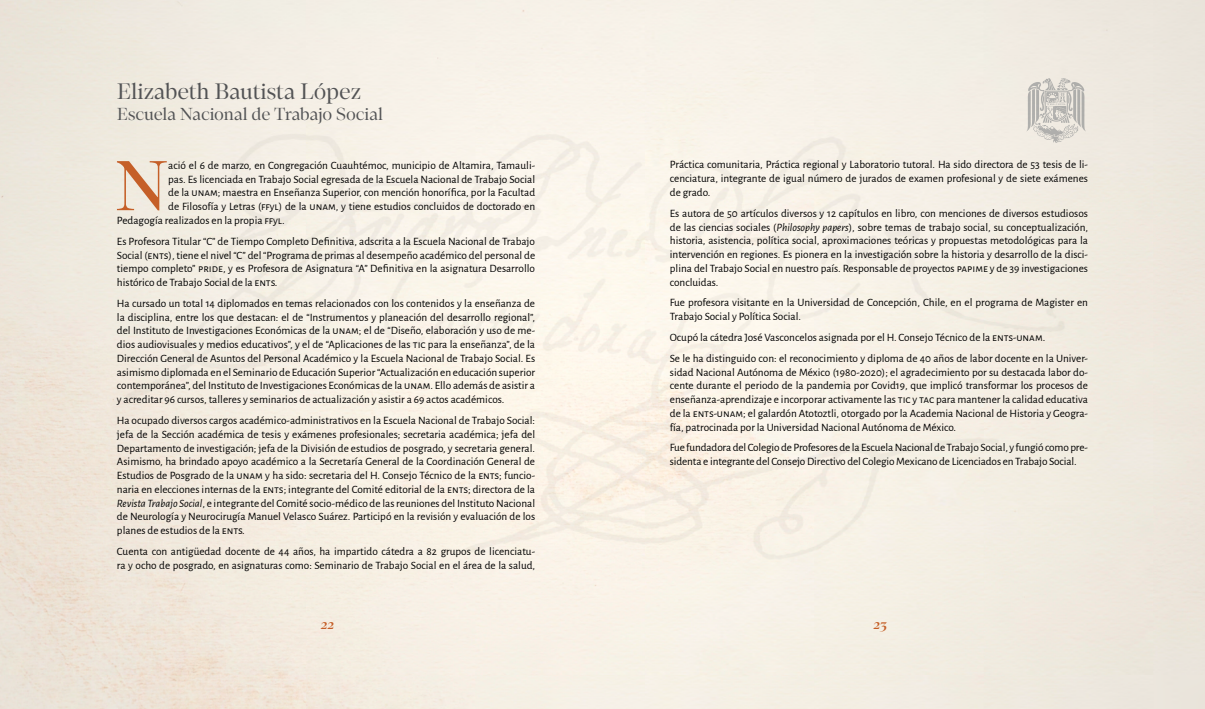
<style>
.page{position:relative;width:1205px;height:709px;background:#fff}
.page>*{position:absolute;margin:0;border:0;box-sizing:border-box;transform-origin:0 0}
.t1{font:200 70.88px "Loretta Display VF";color:#c55f28}
.t2{font:22.5px "Loretta Regular Display";color:#525355}
.t3{font:17.5px "Loretta Regular Display";letter-spacing:-.005em;color:#525355}
.t4{font:italic 200 13.75px "Loretta Display VF";color:#c55f28}
.t5{font:11.25px/13.8px "Alegreya Sans";color:#000;text-align:justify}
.s1{font-style:italic}
</style>
<div class="page">
<svg style="left:1026px;top:78px;width:60px;height:65px;background:#d4d0ca"></svg>
<h2 class="t2" style="left:117px;top:75px;width:246px">Elizabeth Bautista López</h2>
<h3 class="t3" style="left:117px;top:102px;width:268px">Escuela Nacional de Trabajo Social</h3>
<h1 class="t1" style="left:114px;top:139px;width:56px">N</h1>
<p class="t5" style="left:168px;top:158px;width:368px">ació el 6 de marzo, en Congregación Cuauhtémoc, municipio de Altamira, Tamauli-</p>
<p class="t5" style="left:168px;top:171px;width:368px">pas. Es licenciada en Trabajo Social egresada de la Escuela Nacional de Trabajo Social</p>
<p class="t5" style="left:168px;top:185px;width:368px">de la unam; maestra en Enseñanza Superior, con mención honorífica, por la Facultad</p>
<p class="t5" style="left:168px;top:199px;width:368px">de Filosofía y Letras (ffyl) de la unam, y tiene estudios concluidos de doctorado en</p>
<p class="t5" style="left:117px;top:213px;width:169px">Pedagogía realizados en la propia ffyl.</p>
<p class="t5" style="left:117px;top:234px;width:420px">Es Profesora Titular “C” de Tiempo Completo Definitiva, adscrita a la Escuela Nacional de Trabajo Social (ents), tiene el nivel “C” del “Programa de primas al desempeño académico del personal de tiempo completo” pride, y es Profesora de Asignatura “A” Definitiva en la asignatura Desarrollo histórico de Trabajo Social de la ents.</p>
<p class="t5" style="left:117px;top:296px;width:420px">Ha cursado un total 14 diplomados en temas relacionados con los contenidos y la enseñanza de la disciplina, entre los que destacan: el de “Instrumentos y planeación del desarrollo regional”, del Instituto de Investigaciones Económicas de la unam; el de “Diseño, elaboración y uso de me&shy;dios audiovisuales y medios educativos”, y el de “Aplicaciones de las tic para la enseñanza”, de la Dirección General de Asuntos del Personal Académico y la Escuela Nacional de Trabajo Social. Es asimismo diplomada en el Seminario de Educación Superior “Actualización en educación superior contemporánea”, del Instituto de Investigaciones Económicas de la unam. Ello además de asistir a y acreditar 96 cursos, talleres y seminarios de actualización y asistir a 69 actos académicos.</p>
<p class="t5" style="left:117px;top:413px;width:420px">Ha ocupado diversos cargos académico-administrativos en la Escuela Nacional de Trabajo Social: jefa de la Sección académica de tesis y exámenes profesionales; secretaria académica; jefa del Departamento de investigación; jefa de la División de estudios de posgrado, y secretaria general.<br>Asimismo, ha brindado apoyo académico a la Secretaría General de la Coordinación General de Estudios de Posgrado de la unam y ha sido: secretaria del H. Consejo Técnico de la ents; funcio&shy;naria en elecciones internas de la ents; integrante del Comité editorial de la ents; directora de la <span class="s1">Revista Trabajo Social</span>, e integrante del Comité socio-médico de las reuniones del Instituto Nacional de Neurología y Neurocirugía Manuel Velasco Suárez. Participó en la revisión y evaluación de los planes de estudios de la ents.</p>
<p class="t5" style="left:117px;top:544px;width:420px">Cuenta con antigüedad docente de 44 años, ha impartido cátedra a 82 grupos de licenciatu&shy;ra y ocho de posgrado, en asignaturas como: Seminario de Trabajo Social en el área de la salud,</p>
<p class="t5" style="left:670px;top:157px;width:420px">Práctica comunitaria, Práctica regional y Laboratorio tutoral. Ha sido directora de 53 tesis de li&shy;cenciatura, integrante de igual número de jurados de examen profesional y de siete exámenes de grado.</p>
<p class="t5" style="left:670px;top:206px;width:420px">Es autora de 50 artículos diversos y 12 capítulos en libro, con menciones de diversos estudiosos de las ciencias sociales (<span class="s1">Philosophy papers</span>), sobre temas de trabajo social, su conceptualización, historia, asistencia, política social, aproximaciones teóricas y propuestas metodológicas para la intervención en regiones. Es pionera en la investigación sobre la historia y desarrollo de la disci&shy;plina del Trabajo Social en nuestro país. Responsable de proyectos papime y de 39 investigaciones concluidas.</p>
<p class="t5" style="left:670px;top:295px;width:420px">Fue profesora visitante en la Universidad de Concepción, Chile, en el programa de Magister en<br>Trabajo Social y Política Social.</p>
<p class="t5" style="left:670px;top:326px;width:420px;line-height:20.9px">Ocupó la cátedra José Vasconcelos asignada por el H. Consejo Técnico de la ents-unam.<br>Se le ha distinguido con: el reconocimiento y diploma de 40 años de labor docente en la Univer-</p>
<p class="t5" style="left:670px;top:364px;width:420px">sidad Nacional Autónoma de México (1980-2020); el agradecimiento por su destacada labor do&shy;cente durante el periodo de la pandemia por Covid19, que implicó transformar los procesos de enseñanza-aprendizaje e incorporar activamente las tic y tac para mantener la calidad educativa de la ents-unam; el galardón Atotoztli, otorgado por la Academia Nacional de Historia y Geogra&shy;fía, patrocinada por la Universidad Nacional Autónoma de México.</p>
<p class="t5" style="left:670px;top:440px;width:420px">Fue fundadora del Colegio de Profesores de la Escuela Nacional de Trabajo Social, y fungió como pre&shy;sidenta e integrante del Consejo Directivo del Colegio Mexicano de Licenciados en Trabajo Social.</p>
<p class="t4" style="left:321px;top:614px;width:15px">22</p>
<p class="t4" style="left:873px;top:614px;width:15px">23</p>
</div>
